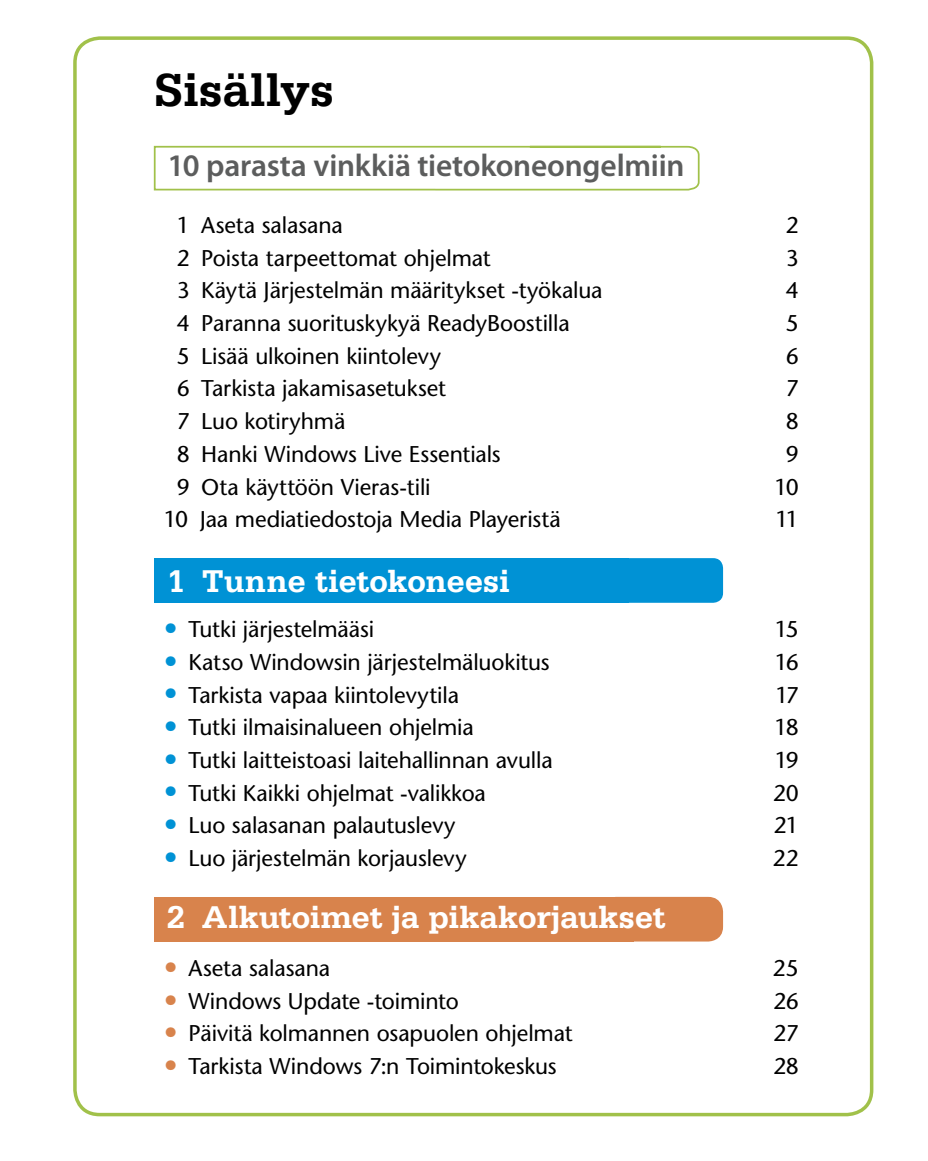
<style>
.page{position:relative;width:928px;height:1161px;background:#fff}
.page>*{position:absolute;margin:0;border:0;box-sizing:border-box;transform-origin:0 0}
.t1{font:700 49px "Serifa Std";letter-spacing:-.01em;color:#000}
.t2{font:700 33.25px "Serifa Std";letter-spacing:-.01em;color:#fff}
.t3{font:600 31.5px "Myriad Pro";letter-spacing:-.01em;color:#5c5d5d}
.t4{font:500 22.75px "Stone Sans Std";letter-spacing:-.005em;color:#000}
.s1{font-size:28px;color:#0092d5}
.s2{font-size:28px;color:#d8834c}
</style>
<div class="page">
<div style="left:73px;top:36px;width:800px;height:1080px;border:4px solid #a1c14a;border-radius:25px"></div>
<svg style="left:153px;top:145px;width:547px;height:46px"></svg>
<div style="left:154px;top:558px;width:474px;height:45px;background:#0092d5"></div>
<div style="left:628px;top:558px;width:95px;height:45px;background:#0092d5"></div>
<div style="left:154px;top:897px;width:479px;height:44px;background:#d8834c"></div>
<div style="left:601px;top:897px;width:122px;height:44px;background:#d8834c;border-radius:15px"></div>
<h1 class="t1" style="left:154px;top:62px;width:182px">Sisällys</h1>
<h3 class="t3" style="left:168px;top:146px;width:518px">10 parasta vinkkiä tietokoneongelmiin</h3>
<p class="t4" style="left:177px;top:212px;width:168px">1 Aseta salasana</p>
<p class="t4" style="left:786px;top:212px;width:15px">2</p>
<p class="t4" style="left:177px;top:244px;width:315px">2 Poista tarpeettomat ohjelmat</p>
<p class="t4" style="left:786px;top:244px;width:15px">3</p>
<p class="t4" style="left:177px;top:277px;width:427px">3 Käytä Järjestelmän määritykset -työkalua</p>
<p class="t4" style="left:786px;top:277px;width:15px">4</p>
<p class="t4" style="left:177px;top:310px;width:394px">4 Paranna suorituskykyä ReadyBoostilla</p>
<p class="t4" style="left:786px;top:310px;width:15px">5</p>
<p class="t4" style="left:177px;top:342px;width:266px">5 Lisää ulkoinen kiintolevy</p>
<p class="t4" style="left:786px;top:342px;width:15px">6</p>
<p class="t4" style="left:177px;top:375px;width:271px">6 Tarkista jakamisasetukset</p>
<p class="t4" style="left:786px;top:375px;width:15px">7</p>
<p class="t4" style="left:177px;top:408px;width:170px">7 Luo kotiryhmä</p>
<p class="t4" style="left:786px;top:408px;width:15px">8</p>
<p class="t4" style="left:177px;top:440px;width:325px">8 Hanki Windows Live Essentials</p>
<p class="t4" style="left:786px;top:440px;width:15px">9</p>
<p class="t4" style="left:177px;top:473px;width:255px">9 Ota käyttöön Vieras-tili</p>
<p class="t4" style="left:774px;top:473px;width:26px">10</p>
<p class="t4" style="left:164px;top:506px;width:398px">10 Jaa mediatiedostoja Media Playeristä</p>
<p class="t4" style="left:775px;top:506px;width:25px">11</p>
<h2 class="t2" style="left:167px;top:561px;width:345px">1 Tunne tietokoneesi</h2>
<p class="t4" style="left:164px;top:616px;width:212px"><span class="s1">•</span> Tutki järjestelmääsi</p>
<p class="t4" style="left:775px;top:616px;width:26px">15</p>
<p class="t4" style="left:164px;top:648px;width:387px"><span class="s1">•</span> Katso Windowsin järjestelmäluokitus</p>
<p class="t4" style="left:774px;top:648px;width:26px">16</p>
<p class="t4" style="left:164px;top:681px;width:297px"><span class="s1">•</span> Tarkista vapaa kiintolevytila</p>
<p class="t4" style="left:775px;top:681px;width:25px">17</p>
<p class="t4" style="left:164px;top:714px;width:311px"><span class="s1">•</span> Tutki ilmaisinalueen ohjelmia</p>
<p class="t4" style="left:774px;top:714px;width:26px">18</p>
<p class="t4" style="left:164px;top:746px;width:390px"><span class="s1">•</span> Tutki laitteistoasi laitehallinnan avulla</p>
<p class="t4" style="left:774px;top:746px;width:26px">19</p>
<p class="t4" style="left:164px;top:779px;width:324px"><span class="s1">•</span> Tutki Kaikki ohjelmat -valikkoa</p>
<p class="t4" style="left:773px;top:779px;width:27px">20</p>
<p class="t4" style="left:164px;top:812px;width:293px"><span class="s1">•</span> Luo salasanan palautuslevy</p>
<p class="t4" style="left:773px;top:812px;width:27px">21</p>
<p class="t4" style="left:164px;top:844px;width:304px"><span class="s1">•</span> Luo järjestelmän korjauslevy</p>
<p class="t4" style="left:773px;top:844px;width:27px">22</p>
<h2 class="t2" style="left:167px;top:898px;width:500px">2 Alkutoimet ja pikakorjaukset</h2>
<p class="t4" style="left:164px;top:954px;width:168px"><span class="s2">•</span> Aseta salasana</p>
<p class="t4" style="left:773px;top:954px;width:28px">25</p>
<p class="t4" style="left:164px;top:987px;width:296px"><span class="s2">•</span> Windows Update -toiminto</p>
<p class="t4" style="left:773px;top:987px;width:27px">26</p>
<p class="t4" style="left:164px;top:1020px;width:410px"><span class="s2">•</span> Päivitä kolmannen osapuolen ohjelmat</p>
<p class="t4" style="left:773px;top:1020px;width:27px">27</p>
<p class="t4" style="left:164px;top:1052px;width:394px"><span class="s2">•</span> Tarkista Windows 7:n Toimintokeskus</p>
<p class="t4" style="left:773px;top:1052px;width:27px">28</p>
</div>
